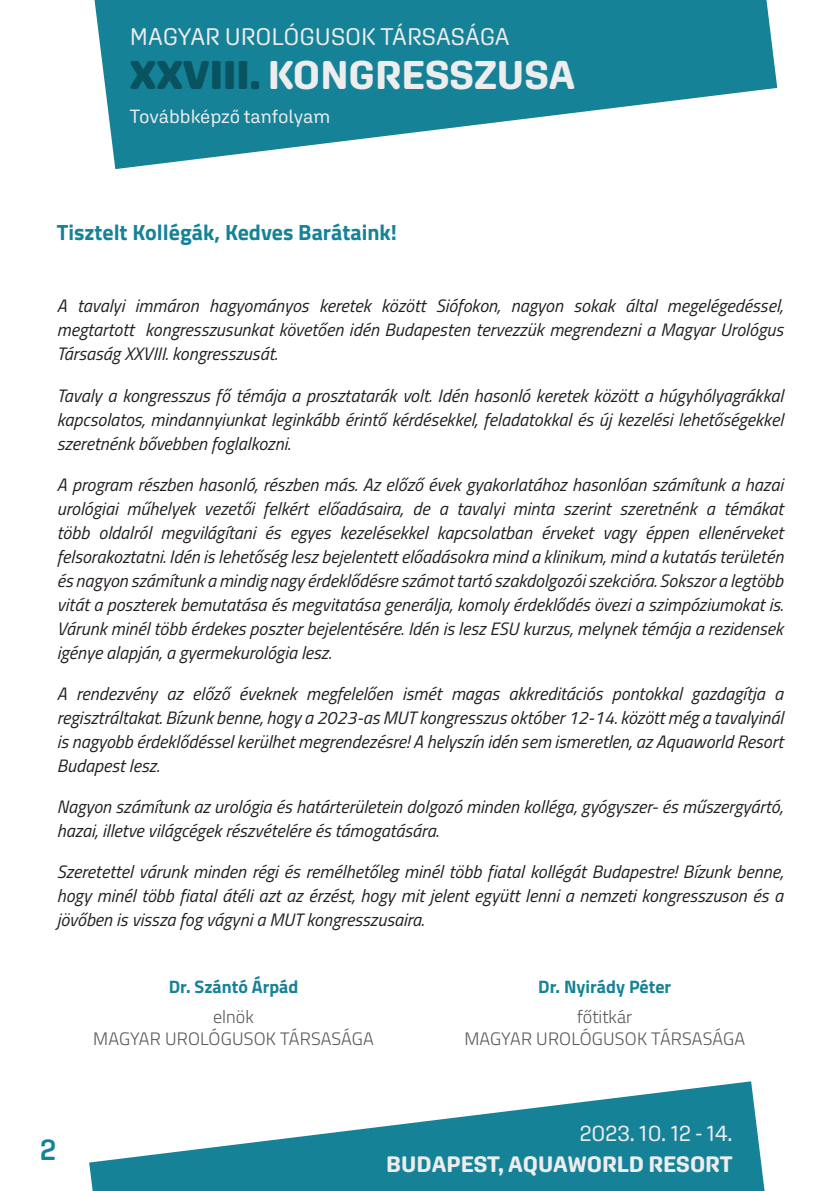
<style>
.page{position:relative;width:840px;height:1191px;background:#fff}
.page>*{position:absolute;margin:0;border:0;box-sizing:border-box;transform-origin:0 0}
.t1{font:700 40px "Aglet Sans";color:#eeeded}
.t2{font:600 30px "Aglet Sans";color:#168298}
.t3{font:24px "Aglet Sans";color:#eeeded}
.t4{font:700 22.4px "Aglet Sans";color:#eeeded}
.t5{font:22.4px "Aglet Sans";color:#eeeded}
.t6{font:700 22px "Titillium Web";color:#168298}
.t7{font:19px "Aglet Sans";letter-spacing:-.005em;color:#eeeded}
.t8{font:italic 18px/24px "Titillium Web";color:#231f20;text-align:justify}
.t9{font:300 18px "Titillium Web";letter-spacing:.005em;color:#57585a}
.t10{font:700 18px "Titillium Web";color:#168298}
.s1{font-weight:900;color:#08535f}
</style>
<div class="page">
<svg style="left:94px;top:0;width:682px;height:169px;fill:#168298"></svg>
<svg style="left:89px;top:1081px;width:676px;height:110px;fill:#168298"></svg>
<h3 class="t3" style="left:130px;top:23px;width:381px">MAGYAR UROLÓGUSOK TÁRSASÁGA</h3>
<h1 class="t1" style="left:130px;top:51px;width:446px"><span class="s1">XXVIII.</span> KONGRESSZUSA</h1>
<p class="t7" style="left:130px;top:105px;width:202px">Továbbképző tanfolyam</p>
<p class="t6" style="left:57px;top:216px;width:341px">Tisztelt Kollégák, Kedves Barátaink!</p>
<p class="t8" style="left:57px;top:293px;width:727px">A tavalyi immáron hagyományos keretek között Siófokon, nagyon sokak által megelégedéssel, megtartott kongresszusunkat követően idén Budapesten tervezzük megrendezni a Magyar Urológus Társaság XXVIII. kongresszusát.</p>
<p class="t8" style="left:57px;top:382px;width:727px">Tavaly a kongresszus fő témája a prosztatarák volt. Idén hasonló keretek között a húgyhólyagrákkal kapcsolatos, mindannyiunkat leginkább érintő kérdésekkel, feladatokkal és új kezelési lehetőségekkel szeretnénk bővebben foglalkozni.</p>
<p class="t8" style="left:57px;top:471px;width:727px">A program részben hasonló, részben más. Az előző évek gyakorlatához hasonlóan számítunk a hazai urológiai műhelyek vezetői felkért előadásaira, de a tavalyi minta szerint szeretnénk a témákat több oldalról megvilágítani és egyes kezelésekkel kapcsolatban érveket vagy éppen ellenérveket felsorakoztatni. Idén is lehetőség lesz bejelentett előadásokra mind a klinikum, mind a kutatás területén és nagyon számítunk a mindig nagy érdeklődésre számot tartó szakdolgozói szekcióra. Sokszor a legtöbb vitát a poszterek bemutatása és megvitatása generálja, komoly érdeklődés övezi a szimpóziumokat is.<br>Várunk minél több érdekes poszter bejelentésére. Idén is lesz ESU kurzus, melynek témája a rezidensek igénye alapján, a gyermekurológia lesz.</p>
<p class="t8" style="left:57px;top:680px;width:727px">A rendezvény az előző éveknek megfelelően ismét magas akkreditációs pontokkal gazdagítja a regisztráltakat. Bízunk benne, hogy a 2023-as MUT kongresszus október 12-14. között még a tavalyinál is nagyobb érdeklődéssel kerülhet megrendezésre! A helyszín idén sem ismeretlen, az Aquaworld Resort Budapest lesz.</p>
<p class="t8" style="left:57px;top:793px;width:727px">Nagyon számítunk az urológia és határterületein dolgozó minden kolléga, gyógyszer- és műszergyártó, hazai, illetve világcégek részvételére és támogatására.</p>
<p class="t8" style="left:57px;top:858px;width:727px">Szeretettel várunk minden régi és remélhetőleg minél több fiatal kollégát Budapestre! Bízunk benne, hogy minél több fiatal átéli azt az érzést, hogy mit jelent együtt lenni a nemzeti kongresszuson és a jövőben is vissza fog vágyni a MUT kongresszusaira.</p>
<h2 class="t2" style="left:40px;top:1131px;width:18px">2</h2>
<p class="t10" style="left:169px;top:973px;width:131px">Dr. Szántó Árpád</p>
<p class="t9" style="left:213px;top:1003px;width:42px">elnök</p>
<p class="t9" style="left:93px;top:1025px;width:282px">MAGYAR UROLÓGUSOK TÁRSASÁGA</p>
<p class="t10" style="left:538px;top:973px;width:134px">Dr. Nyirády Péter</p>
<p class="t9" style="left:577px;top:1003px;width:56px">főtitkár</p>
<p class="t9" style="left:464px;top:1025px;width:282px">MAGYAR UROLÓGUSOK TÁRSASÁGA</p>
<p class="t5" style="left:579px;top:1120px;width:154px">2023. 10. 12 - 14.</p>
<p class="t4" style="left:386px;top:1150px;width:348px">BUDAPEST, AQUAWORLD RESORT</p>
</div>
